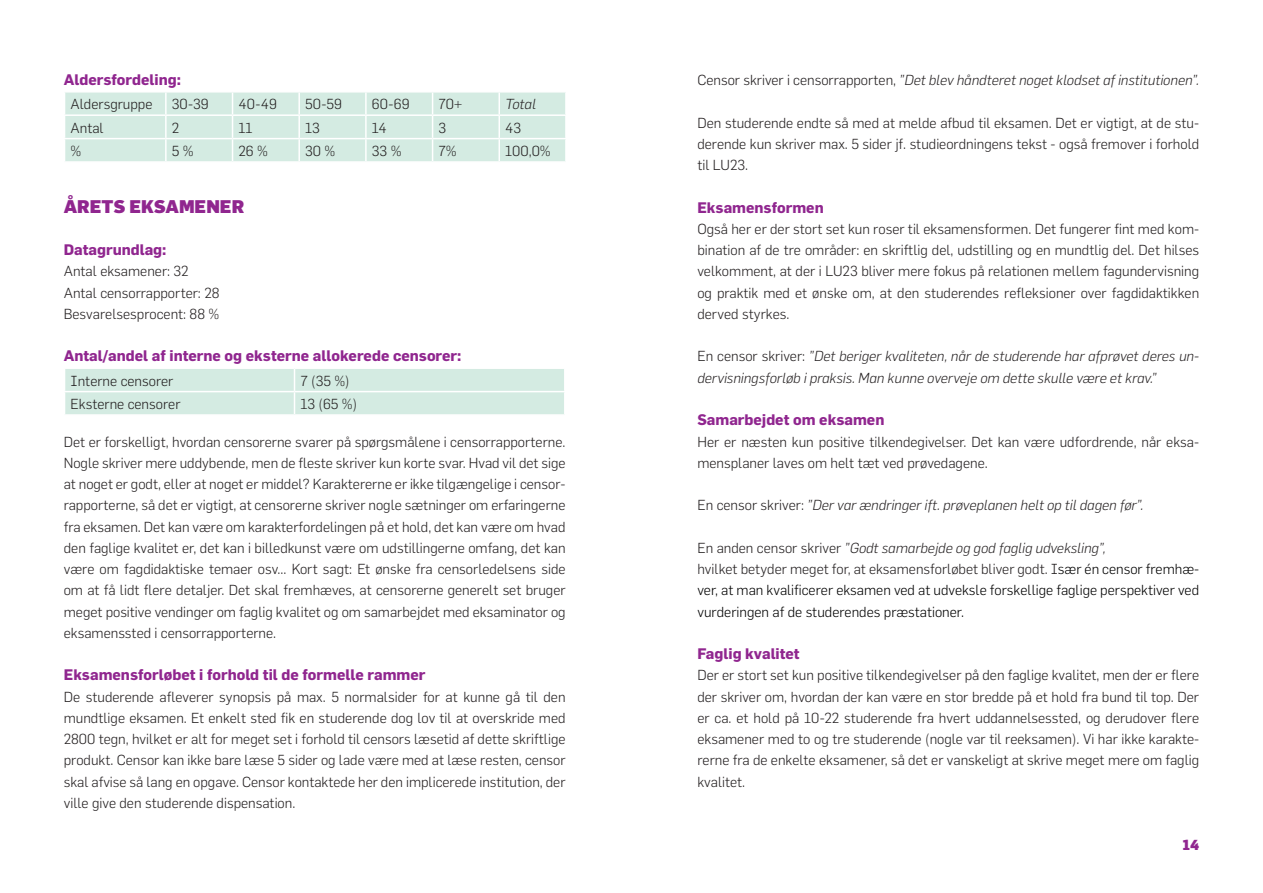
<style>
.page{position:relative;width:1263px;height:893px;background:#fff}
.page>*{position:absolute;margin:0;border:0;box-sizing:border-box;transform-origin:0 0}
.MR_2{font:900 18px "Flama";color:#90268f}
.MR_3{font:700 15px "Flama";color:#90268f}
.Brød{font:300 14.25px/21.3px "Flama";color:#231f20;text-align:justify}
.Brød-2{font:italic 300 14.25px/21.3px "Flama";color:#231f20}
.Brød-3{font:300 14.25px/21.3px "Flama";color:#000;text-align:justify}
.Brødtekst1{font:300 14.25px "Flama";color:#231f20}
.Brødtekst1-2{font:italic 300 14.25px "Flama";color:#231f20}
.t1{font:900 14.25px "Flama";color:#90268f}
.s1{font-style:normal}
.s2{color:#231f20}
</style>
<div class="page">
<svg style="left:65px;top:92px;width:501px;height:69px"></svg>
<hr style="left:499px;top:138px;width:68px;height:1px;background:#fff">
<hr style="left:498px;top:139px;width:2px;height:22px;background:#fff">
<hr style="left:565px;top:139px;width:2px;height:22px;background:#fff">
<div style="left:65px;top:369px;width:499px;height:45px;background:#d4ebe2"></div>
<p class="MR_3" style="left:64px;top:70px;width:119px">Aldersfordeling:</p>
<p class="Brødtekst1" style="left:71px;top:96px;width:83px">Aldersgruppe</p>
<p class="Brødtekst1" style="left:172px;top:96px;width:39px">30-39</p>
<p class="Brødtekst1" style="left:239px;top:96px;width:40px">40-49</p>
<p class="Brødtekst1" style="left:305px;top:96px;width:38px">50-59</p>
<p class="Brødtekst1" style="left:372px;top:96px;width:39px">60-69</p>
<p class="Brødtekst1" style="left:439px;top:96px;width:25px">70+</p>
<p class="Brødtekst1-2" style="left:505px;top:96px;width:32px">Total</p>
<p class="Brødtekst1" style="left:71px;top:119px;width:35px">Antal</p>
<p class="Brødtekst1" style="left:172px;top:119px;width:9px">2</p>
<p class="Brødtekst1" style="left:239px;top:119px;width:16px">11</p>
<p class="Brødtekst1" style="left:305px;top:119px;width:16px">13</p>
<p class="Brødtekst1" style="left:372px;top:119px;width:16px">14</p>
<p class="Brødtekst1" style="left:439px;top:119px;width:9px">3</p>
<p class="Brødtekst1" style="left:505px;top:119px;width:17px">43</p>
<p class="Brødtekst1" style="left:71px;top:143px;width:12px">%</p>
<p class="Brødtekst1" style="left:172px;top:143px;width:23px">5 %</p>
<p class="Brødtekst1" style="left:239px;top:143px;width:31px">26 %</p>
<p class="Brødtekst1" style="left:305px;top:143px;width:32px">30 %</p>
<p class="Brødtekst1" style="left:372px;top:143px;width:31px">33 %</p>
<p class="Brødtekst1" style="left:439px;top:143px;width:20px">7%</p>
<p class="Brødtekst1" style="left:505px;top:143px;width:47px">100,0%</p>
<p class="MR_2" style="left:64px;top:195px;width:182px">ÅRETS EKSAMENER</p>
<p class="MR_3" style="left:64px;top:241px;width:104px">Datagrundlag:</p>
<p class="Brød" style="left:64px;top:260px;width:126px">Antal eksamener: 32</p>
<p class="Brød" style="left:64px;top:282px;width:157px">Antal censorrapporter: 28</p>
<p class="Brød" style="left:64px;top:303px;width:157px">Besvarelsesprocent: 88 %</p>
<p class="MR_3" style="left:64px;top:347px;width:399px">Antal/andel af interne og eksterne allokerede censorer:</p>
<p class="Brødtekst1" style="left:71px;top:372px;width:104px">Interne censorer</p>
<p class="Brødtekst1" style="left:300px;top:372px;width:51px">7 (35 %)</p>
<p class="Brødtekst1" style="left:71px;top:396px;width:112px">Eksterne censorer</p>
<p class="Brødtekst1" style="left:300px;top:396px;width:58px">13 (65 %)</p>
<p class="Brød" style="left:64px;top:431px;width:503px">Det er forskelligt, hvordan censorerne svarer på spørgsmålene i censorrapporterne.<br>Nogle skriver mere uddybende, men de fleste skriver kun korte svar. Hvad vil det sige at noget er godt, eller at noget er middel? Karaktererne er ikke tilgængelige i censor&shy;rapporterne, så det er vigtigt, at censorerne skriver nogle sætninger om erfaringerne fra eksamen. Det kan være om karakterfordelingen på et hold, det kan være om hvad den faglige kvalitet er, det kan i billedkunst være om udstillingerne omfang, det kan være om fagdidaktiske temaer osv... Kort sagt: Et ønske fra censorledelsens side om at få lidt flere detaljer. Det skal fremhæves, at censorerne generelt set bruger meget positive vendinger om faglig kvalitet og om samarbejdet med eksaminator og eksamenssted i censorrapporterne.</p>
<p class="MR_3" style="left:64px;top:666px;width:363px">Eksamensforløbet i forhold til de formelle rammer</p>
<p class="Brød" style="left:64px;top:686px;width:503px">De studerende afleverer synopsis på max. 5 normalsider for at kunne gå til den mundtlige eksamen. Et enkelt sted fik en studerende dog lov til at overskride med 2800 tegn, hvilket er alt for meget set i forhold til censors læsetid af dette skriftlige produkt. Censor kan ikke bare læse 5 sider og lade være med at læse resten, censor skal afvise så lang en opgave. Censor kontaktede her den implicerede institution, der ville give den studerende dispensation.</p>
<p class="Brød-2" style="left:697px;top:69px;width:503px"><span class="s1">Censor skriver i censorrapporten,</span> ”Det blev håndteret noget klodset af institutionen”.</p>
<p class="Brød" style="left:697px;top:112px;width:503px">Den studerende endte så med at melde afbud til eksamen. Det er vigtigt, at de stu&shy;derende kun skriver max. 5 sider jf. studieordningens tekst - også fremover i forhold til LU23.</p>
<p class="MR_3" style="left:697px;top:198px;width:128px">Eksamensformen</p>
<p class="Brød" style="left:697px;top:218px;width:503px">Også her er der stort set kun roser til eksamensformen. Det fungerer fint med kom&shy;bination af de tre områder: en skriftlig del, udstilling og en mundtlig del. Det hilses velkomment, at der i LU23 bliver mere fokus på relationen mellem fagundervisning og praktik med et ønske om, at den studerendes refleksioner over fagdidaktikken derved styrkes.</p>
<p class="Brød-2" style="left:697px;top:346px;width:503px"><span class="s1">En censor skriver:</span> ”Det beriger kvaliteten, når de studerende har afprøvet deres un&shy;dervisningsforløb i praksis. Man kunne overveje om dette skulle være et krav.”</p>
<p class="MR_3" style="left:697px;top:411px;width:188px">Samarbejdet om eksamen</p>
<p class="Brød" style="left:697px;top:431px;width:503px">Her er næsten kun positive tilkendegivelser. Det kan være udfordrende, når eksa&shy;mensplaner laves om helt tæt ved prøvedagene.</p>
<p class="Brød-2" style="left:697px;top:494px;width:447px"><span class="s1">En censor skriver:</span> ”Der var ændringer ift. prøveplanen helt op til dagen før”.</p>
<p class="Brød-2" style="left:697px;top:537px;width:410px"><span class="s1">En anden censor skriver</span> ”Godt samarbejde og god faglig udveksling”,</p>
<p class="Brød-3" style="left:697px;top:558px;width:503px"><span class="s2">hvilket betyder meget for, at eksamensforløbet bliver godt. I</span>sær én censor fremhæ&shy;ver, at man kvalificerer eksamen ved at udveksle forskellige faglige perspektiver ved vurderingen af de studerendes præstationer.</p>
<p class="MR_3" style="left:697px;top:644px;width:104px">Faglig kvalitet</p>
<p class="Brød" style="left:697px;top:664px;width:503px">Der er stort set kun positive tilkendegivelser på den faglige kvalitet, men der er flere der skriver om, hvordan der kan være en stor bredde på et hold fra bund til top. Der er ca. et hold på 10-22 studerende fra hvert uddannelsessted, og derudover flere eksamener med to og tre studerende (nogle var til reeksamen). Vi har ikke karakte&shy;rerne fra de enkelte eksamener, så det er vanskeligt at skrive meget mere om faglig kvalitet.</p>
<p class="t1" style="left:1182px;top:836px;width:18px">14</p>
</div>
